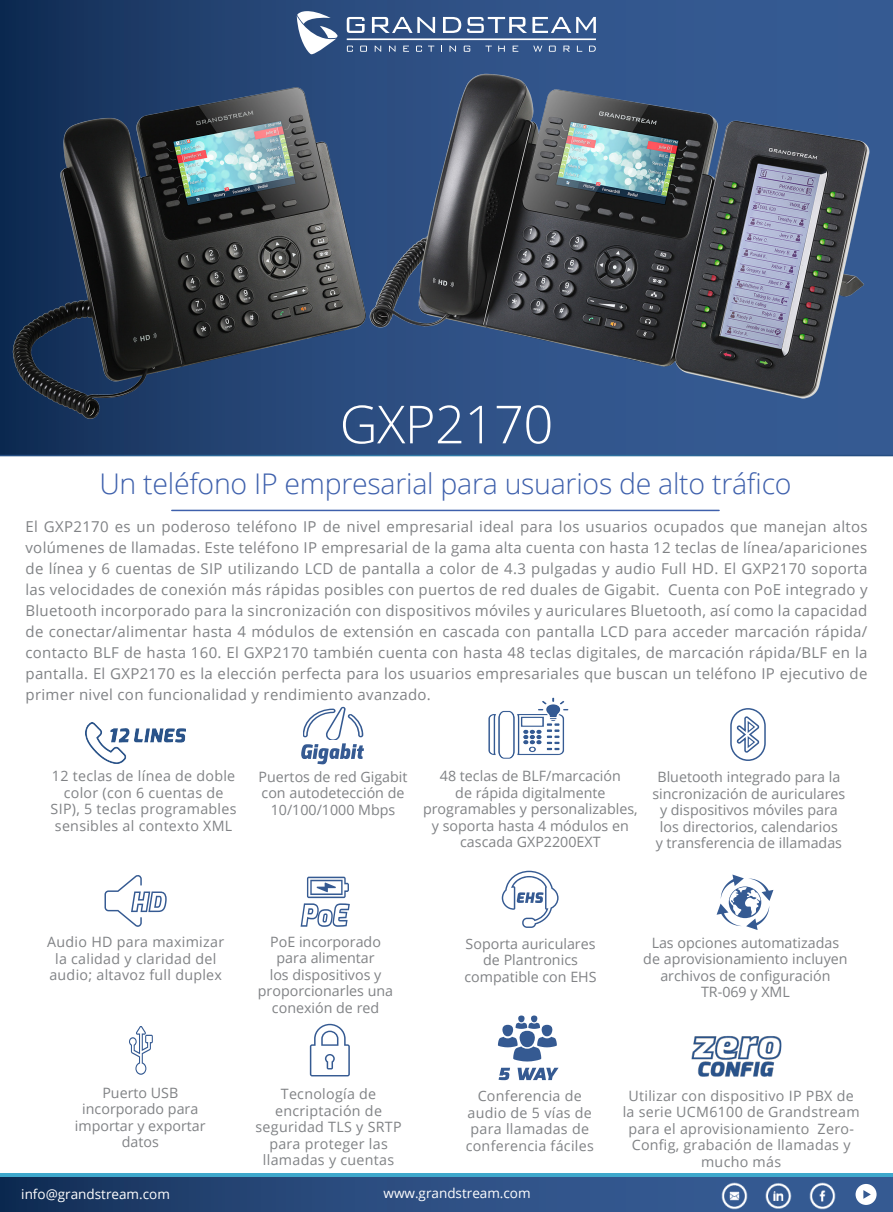
<style>
.page{position:relative;width:893px;height:1212px;background:#fff}
.page>*{position:absolute;margin:0;border:0;box-sizing:border-box;transform-origin:0 0}
.t1{font:300 52.5px "Open Sans";letter-spacing:-.01em;color:#fff}
.t2{font:300 28.5px "Open Sans";letter-spacing:-.01em;color:#3e60ac}
.t3{font:15px/21px "Open Sans";letter-spacing:.02em;color:#808285;text-align:justify}
.t4{font:14.25px/16.5px "Open Sans";color:#808285;text-align:center}
.t5{font:14.25px/16.5px "Open Sans";letter-spacing:.02em;color:#808285;text-align:center}
.t6{font:13.5px "Open Sans";color:#fff}
</style>
<div class="page">
<svg style="left:0;top:0;width:893px;height:456px;background:#284a7b"></svg>
<div style="left:0;top:1176px;width:893px;height:36px;background:linear-gradient(to right,#18345f,#3d639f)"></div>
<hr style="left:0;top:1173px;width:893px;height:3px;background:#3ea8cc">
<svg style="left:730px;top:708px;width:36px;height:53px"></svg>
<img style="left:765px;top:1183px;width:27px;height:27px">
<img style="left:810px;top:1183px;width:26px;height:26px">
<img style="left:721px;top:1183px;width:26px;height:26px">
<div style="left:855px;top:1184px;width:22px;height:21px;background:#fff;border-radius:50%"></div>
<svg style="left:863px;top:1190px;width:8px;height:9px"></svg>
<svg style="left:297px;top:11px;width:41px;height:34px"></svg>
<svg style="left:347px;top:17px;width:14px;height:16px"></svg>
<hr style="left:347px;top:38px;width:249px;height:2px;background:#fff">
<svg style="left:301px;top:706px;width:63px;height:58px"></svg>
<svg style="left:301px;top:877px;width:49px;height:50px"></svg>
<svg style="left:105px;top:875px;width:62px;height:52px"></svg>
<svg style="left:310px;top:1024px;width:40px;height:52px"></svg>
<svg style="left:502px;top:871px;width:57px;height:57px"></svg>
<svg style="left:129px;top:1026px;width:24px;height:49px"></svg>
<svg style="left:717px;top:874px;width:56px;height:56px"></svg>
<div style="left:518px;top:1015px;width:7px;height:7px;background:#355a92;border-radius:50%"></div>
<div style="left:531px;top:1015px;width:7px;height:7px;background:#355a92;border-radius:50%"></div>
<svg style="left:498px;top:1022px;width:59px;height:39px"></svg>
<svg style="left:499px;top:1068px;width:11px;height:12px"></svg>
<svg style="left:518px;top:1068px;width:41px;height:12px"></svg>
<img style="left:85px;top:722px;width:101px;height:41px">
<img style="left:488px;top:697px;width:81px;height:62px">
<img style="left:691px;top:1035px;width:91px;height:42px">
<hr style="left:172px;top:510px;width:547px;height:1px;background:#3e60ac">
<img style="left:361px;top:16px;width:532px;height:418px">
<img style="left:0;top:45px;width:505px;height:403px">
<p class="t1" style="left:340px;top:388px;width:215px">GXP2170</p>
<p class="t2" style="left:99px;top:464px;width:694px">Un teléfono IP empresarial para usuarios de alto tráfico</p>
<p class="t3" style="left:26px;top:515px;width:843px">El GXP2170 es un poderoso teléfono IP de nivel empresarial ideal para los usuarios ocupados que manejan altos volúmenes de llamadas. Este teléfono IP empresarial de la gama alta cuenta con hasta 12 teclas de línea/apariciones de línea y 6 cuentas de SIP utilizando LCD de pantalla a color de 4.3 pulgadas y audio Full HD. El GXP2170 soporta las velocidades de conexión más rápidas posibles con puertos de red duales de Gigabit. Cuenta con PoE integrado y Bluetooth incorporado para la sincronización con dispositivos móviles y auriculares Bluetooth, así como la capacidad de conectar/alimentar hasta 4 módulos de extensión en cascada con pantalla LCD para acceder marcación rápida/ contacto BLF de hasta 160. El GXP2170 también cuenta con hasta 48 teclas digitales, de marcación rápida/BLF en la pantalla. El GXP2170 es la elección perfecta para los usuarios empresariales que buscan un teléfono IP ejecutivo de primer nivel con funcionalidad y rendimiento avanzado.</p>
<p class="t5" style="left:51px;top:767px;width:187px">12 teclas de línea de doble color (con 6 cuentas de<br>SIP), 5 teclas programables sensibles al contexto XML</p>
<p class="t4" style="left:423px;top:767px;width:216px">48 teclas de BLF/marcación<br>de rápida digitalmente programables y personalizables, y soporta hasta 4 módulos en cascada GXP2200EXT</p>
<p class="t4" style="left:258px;top:768px;width:151px">Puertos de red Gigabit con autodetección de<br>10/100/1000 Mbps</p>
<p class="t4" style="left:652px;top:768px;width:194px">Bluetooth integrado para la sincronización de auriculares y dispositivos móviles para los directorios, calendarios<br>y transferencia de illamadas</p>
<p class="t5" style="left:47px;top:933px;width:178px">Audio HD para maximizar la calidad y claridad del audio; altavoz full duplex</p>
<p class="t4" style="left:258px;top:933px;width:137px">PoE incorporado para alimentar<br>los dispositivos y proporcionarles una conexión de red</p>
<p class="t4" style="left:464px;top:935px;width:134px">Soporta auriculares de Plantronics compatible con EHS</p>
<p class="t4" style="left:643px;top:934px;width:206px">Las opciones automatizadas de aprovisionamiento incluyen archivos de configuración</p>
<p class="t4" style="left:701px;top:983px;width:90px">TR-069 y XML</p>
<p class="t4" style="left:75px;top:1084px;width:132px">Puerto USB incorporado para importar y exportar datos</p>
<p class="t5" style="left:466px;top:1087px;width:130px">Conferencia de audio de 5 vías de para llamadas de conferencia fáciles</p>
<p class="t5" style="left:256px;top:1085px;width:148px">Tecnología de encriptación de seguridad TLS y SRTP para proteger las llamadas y cuentas</p>
<p class="t6" style="left:21px;top:1185px;width:150px">info@grandstream.com</p>
<p class="t6" style="left:384px;top:1183px;width:149px">www.grandstream.com</p>
<p class="t5" style="left:623px;top:1087px;width:238px">Utilizar con dispositivo IP PBX de la serie UCM6100 de Grandstream para el aprovisionamiento Zero-<br>Config, grabación de llamadas y mucho más</p>
</div>
